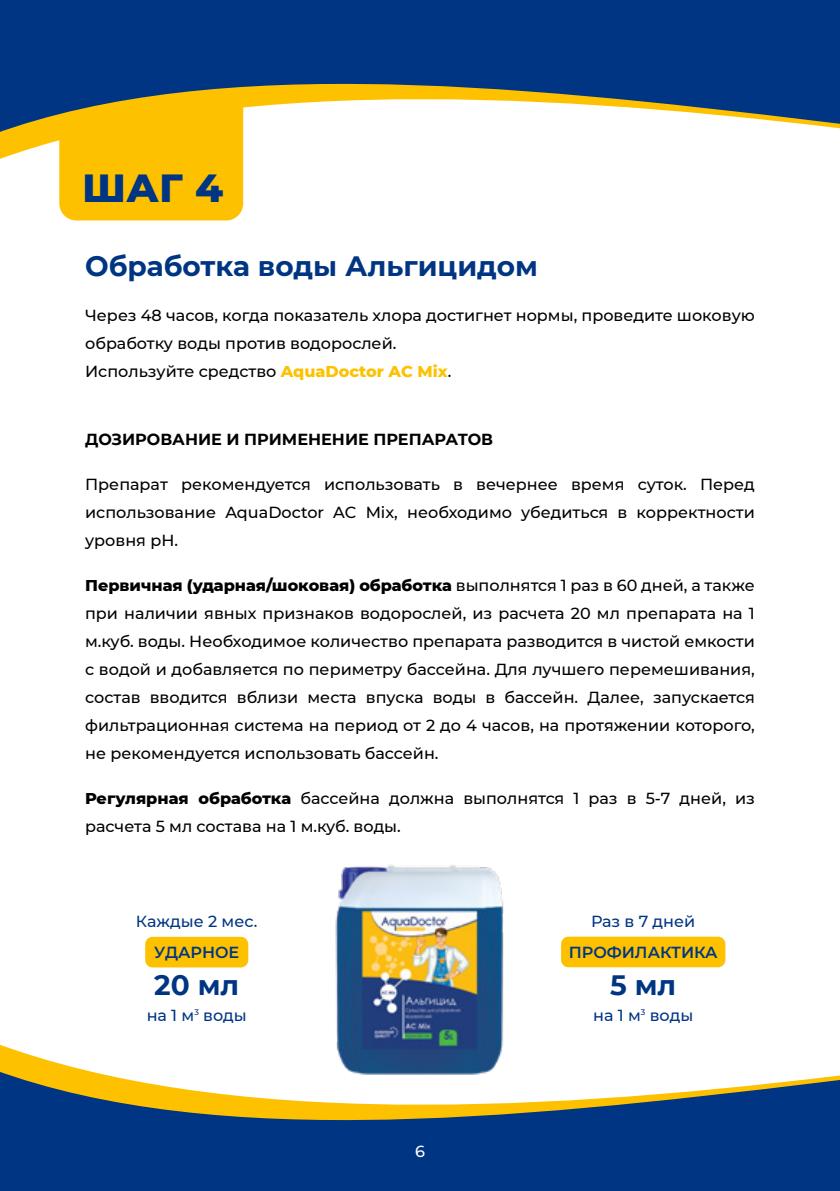
<style>
.page{position:relative;width:840px;height:1191px;background:#fff}
.page>*{position:absolute;margin:0;border:0;box-sizing:border-box;transform-origin:0 0}
.t1{font:800 40px "Montserrat";color:#003583}
.t2{font:700 28px "Montserrat";color:#003583}
.t3{font:500 16px/28px "Montserrat";color:#000}
.t4{font:500 16px "Montserrat";color:#003583}
.t5{font:700 16px "Montserrat";color:#000}
.t6{font:600 16px "Montserrat";color:#003583}
.t7{font:500 16px "Montserrat";color:#fff}
.s1{font-weight:800;color:#fec100}
.s2{font-weight:800}
</style>
<div class="page">
<svg style="left:0;top:940px;width:839px;height:251px"></svg>
<svg style="left:0;top:0;width:839px;height:221px"></svg>
<div style="left:145px;top:936px;width:103px;height:31px;background:#fec100;border-radius:7px"></div>
<div style="left:560px;top:936px;width:165px;height:31px;background:#fec100;border-radius:7px"></div>
<img style="left:314px;top:864px;width:211px;height:211px">
<h1 class="t1" style="left:82px;top:158px;width:142px">ШАГ 4</h1>
<h2 class="t2" style="left:85px;top:246px;width:454px">Обработка воды Альгицидом</h2>
<p class="t3" style="left:85px;top:301px;width:670px">Через 48 часов, когда показатель хлора достигнет нормы, проведите шоковую обработку воды против водорослей.<br>Используйте средство <span class="s1">AquaDoctor AC Mix</span>.</p>
<p class="t5" style="left:85px;top:427px;width:409px">ДОЗИРОВАНИЕ И ПРИМЕНЕНИЕ ПРЕПАРАТОВ</p>
<p class="t3" style="left:85px;top:469px;width:670px;text-align:justify">Препарат рекомендуется использовать в вечернее время суток. Перед использование AquaDoctor AC Mix, необходимо убедиться в корректности уровня pH.</p>
<p class="t3" style="left:85px;top:570px;width:670px;text-align:justify"><span class="s2">Первичная (ударная/шоковая) обработка</span> выполнятся 1 раз в 60 дней, а также при наличии явных признаков водорослей, из расчета 20 мл препарата на 1 м.куб. воды. Необходимое количество препарата разводится в чистой емкости с водой и добавляется по периметру бассейна. Для лучшего перемешивания, состав вводится вблизи места впуска воды в бассейн. Далее, запускается фильтрационная система на период от 2 до 4 часов, на протяжении которого, не рекомендуется использовать бассейн.</p>
<p class="t3" style="left:85px;top:783px;width:670px"><span class="s2">Регулярная обработка</span> бассейна должна выполнятся 1 раз в 5-7 дней, из расчета 5 мл состава на 1 м.куб. воды.</p>
<p class="t4" style="left:136px;top:910px;width:123px">Каждые 2 мес.</p>
<p class="t4" style="left:590px;top:910px;width:106px">Раз в 7 дней</p>
<p class="t6" style="left:154px;top:941px;width:87px">УДАРНОЕ</p>
<p class="t6" style="left:568px;top:941px;width:150px">ПРОФИЛАКТИКА</p>
<h2 class="t2" style="left:154px;top:964px;width:86px">20 мл</h2>
<p class="t4" style="left:147px;top:1004px;width:102px">на 1 м<sup>3</sup> воды</p>
<h2 class="t2" style="left:609px;top:964px;width:68px">5 мл</h2>
<p class="t4" style="left:592px;top:1004px;width:102px">на 1 м<sup>3</sup> воды</p>
<p class="t7" style="left:415px;top:1140px;width:11px">6</p>
</div>
